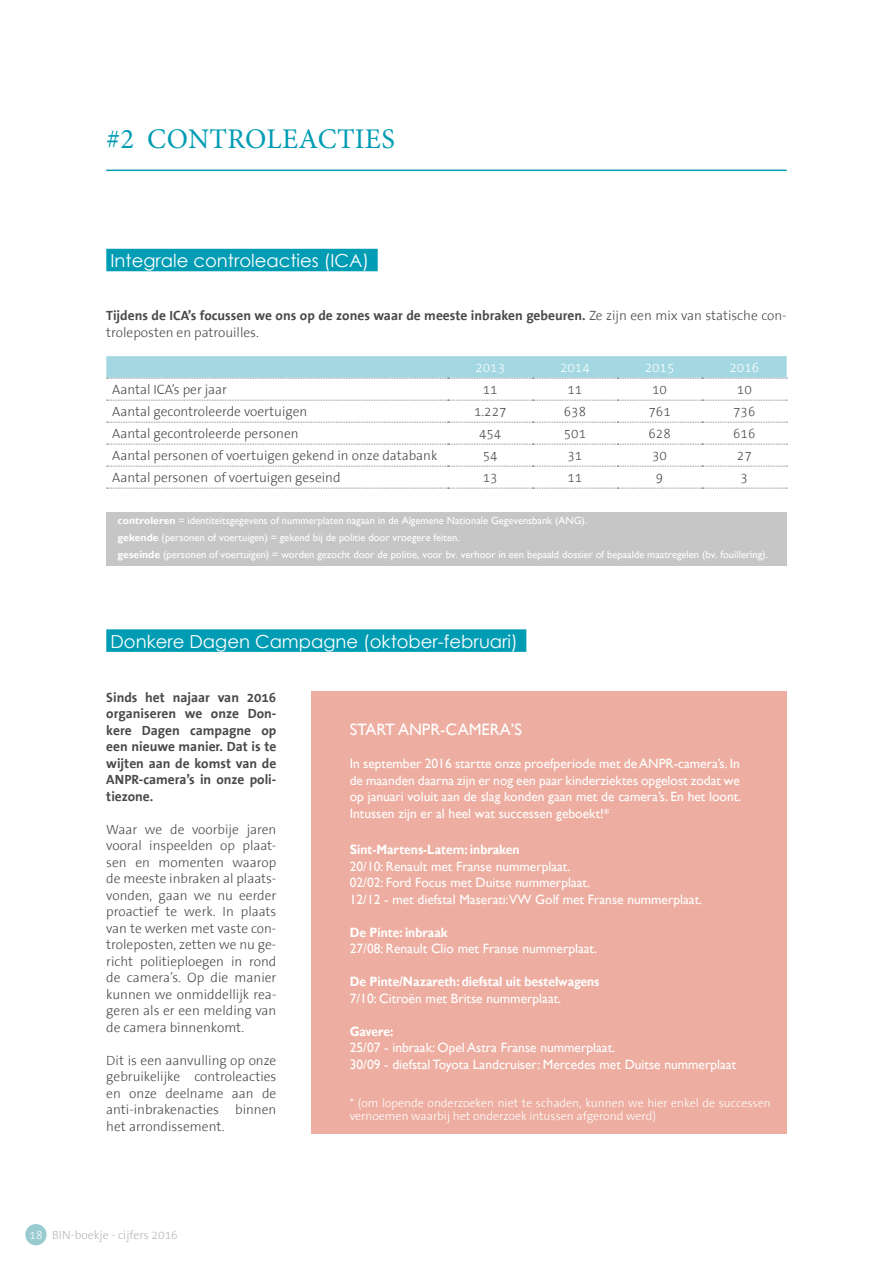
<style>
.page{position:relative;width:893px;height:1263px;background:#fff}
.page>*{position:absolute;margin:0;border:0;box-sizing:border-box;transform-origin:0 0}
.t1{font:28.5px "Minion Pro";letter-spacing:.01em;color:#009cb4}
.t2{font:18px "Century Gothic";color:#fff}
.t3{font:16.5px "Gill Sans";color:#fff}
.t4{font:300 13.5px/16.5px "The Sans TTB3";color:#4a4a49;text-align:justify}
.t5{font:13.5px/16.5px "Gill Sans";color:#fff}
.t6{font:700 13.5px/16.5px "The Sans TTB7";color:#4a4a49;text-align:justify}
.t7{font:700 13.5px "Gill Sans";color:#fff;scale:.9 1}
.t8{font:300 13.5px "The Sans TTB3";color:#fff}
.t9{font:300 12px/13.5px "The Sans TTB3";color:#fff}
.t10{font:300 12px "The Sans TTB3";color:#b8b7b7}
.t11{font:10.5px/16.8px "Gill Sans";color:#fff}
.s1{font-family:"The Sans TTB3";font-weight:300}
.s2{font-weight:700}
.s3{color:#fff}
</style>
<div class="page">
<div style="left:25px;top:1224px;width:22px;height:21px;background:#98cbd0;border-radius:50%"></div>
<hr style="left:106px;top:170px;width:681px;height:1px;background:#009cb4">
<div style="left:106px;top:249px;width:272px;height:22px;background:#009cb4"></div>
<div style="left:106px;top:629px;width:420px;height:23px;background:#009cb4"></div>
<svg style="left:106px;top:356px;width:681px;height:23px;background:#a6d7e2"></svg>
<svg style="left:107px;top:400px;width:680px;height:1px"></svg>
<svg style="left:107px;top:422px;width:680px;height:1px"></svg>
<svg style="left:107px;top:444px;width:680px;height:1px"></svg>
<svg style="left:107px;top:466px;width:680px;height:1px"></svg>
<svg style="left:107px;top:488px;width:680px;height:1px"></svg>
<div style="left:106px;top:512px;width:681px;height:54px;background:#c6c6c6"></div>
<div style="left:311px;top:692px;width:476px;height:442px;background:#edaea1"></div>
<h1 class="t1" style="left:106px;top:120px;width:290px">#2 CONTROLEACTIES</h1>
<h2 class="t2" style="left:111px;top:248px;width:260px">Integrale controleacties (ICA)</h2>
<p class="t6" style="left:106px;top:308px;width:682px">Tijdens de ICA’s focussen we ons op de zones waar de meeste inbraken gebeuren. <span class="s1">Ze zijn een mix van statische con-</span></p>
<p class="t4" style="left:106px;top:325px;width:154px">troleposten en patrouilles.</p>
<p class="t8" style="left:475px;top:361px;width:31px">2013</p>
<p class="t8" style="left:560px;top:361px;width:31px">2014</p>
<p class="t8" style="left:645px;top:361px;width:31px">2015</p>
<p class="t8" style="left:729px;top:361px;width:31px">2016</p>
<p class="t4" style="left:112px;top:382px;width:116px">Aantal ICA’s per jaar</p>
<p class="t4" style="left:483px;top:382px;width:16px">11</p>
<p class="t4" style="left:567px;top:382px;width:16px">11</p>
<p class="t4" style="left:652px;top:382px;width:16px">10</p>
<p class="t4" style="left:737px;top:382px;width:16px">10</p>
<p class="t4" style="left:112px;top:404px;width:196px">Aantal gecontroleerde voertuigen</p>
<p class="t4" style="left:474px;top:404px;width:34px">1.227</p>
<p class="t4" style="left:564px;top:404px;width:24px">638</p>
<p class="t4" style="left:648px;top:404px;width:24px">761</p>
<p class="t4" style="left:733px;top:404px;width:24px">736</p>
<p class="t4" style="left:112px;top:426px;width:188px">Aantal gecontroleerde personen</p>
<p class="t4" style="left:479px;top:426px;width:24px">454</p>
<p class="t4" style="left:564px;top:426px;width:24px">501</p>
<p class="t4" style="left:648px;top:426px;width:24px">628</p>
<p class="t4" style="left:733px;top:426px;width:24px">616</p>
<p class="t4" style="left:112px;top:448px;width:327px">Aantal personen of voertuigen gekend in onze databank</p>
<p class="t4" style="left:483px;top:448px;width:16px">54</p>
<p class="t4" style="left:567px;top:448px;width:16px">31</p>
<p class="t4" style="left:652px;top:448px;width:16px">30</p>
<p class="t4" style="left:737px;top:448px;width:16px">27</p>
<p class="t4" style="left:112px;top:470px;width:230px">Aantal personen of voertuigen geseind</p>
<p class="t4" style="left:483px;top:470px;width:16px">13</p>
<p class="t4" style="left:567px;top:470px;width:16px">11</p>
<p class="t4" style="left:656px;top:470px;width:9px">9</p>
<p class="t4" style="left:741px;top:470px;width:9px">3</p>
<p class="t11" style="left:118px;top:512px;width:652px"><span class="s2">controleren</span> = identiteitsgegevens of nummerplaten nagaan in de Algemene Nationale Gegevensbank (ANG).<br><span class="s2">gekende</span> (personen of voertuigen) = gekend bij de politie door vroegere feiten.<br><span class="s2">geseinde</span> (personen of voertuigen) = worden gezocht door de politie, voor bv. verhoor in een bepaald dossier of bepaalde maatregelen (bv. fouillering).</p>
<h2 class="t2" style="left:111px;top:628px;width:409px">Donkere Dagen Campagne (oktober-februari)</h2>
<p class="t6" style="left:106px;top:689px;width:172px">Sinds het najaar van 2016 organiseren we onze Don&shy;kere Dagen campagne op een nieuwe manier. Dat is te wijten aan de komst van de ANPR-camera’s in onze poli&shy;tiezone.</p>
<p class="t4" style="left:106px;top:821px;width:172px">Waar we de voorbije jaren vooral inspeelden op plaat&shy;sen en momenten waarop de meeste inbraken al plaats&shy;vonden, gaan we nu eerder proactief te werk. In plaats van te werken met vaste con&shy;troleposten, zetten we nu ge&shy;richt politieploegen in rond de camera’s. Op die manier kunnen we onmiddellijk rea&shy;geren als er een melding van de camera binnenkomt.</p>
<p class="t4" style="left:106px;top:1052px;width:172px">Dit is een aanvulling op onze gebruikelijke controleacties en onze deelname aan de anti-inbrakenacties binnen het arrondissement.</p>
<p class="t10" style="left:30px;top:1229px;width:150px"><span class="s3">18</span> BIN-boekje - cijfers 2016</p>
<p class="t3" style="left:350px;top:720px;width:173px">Start ANPR-camera’s</p>
<p class="t5" style="left:350px;top:755px;width:393px;text-align:justify">In september 2016 startte onze proefperiode met de ANPR-camera’s. In de maanden daarna zijn er nog een paar kinderziektes opgelost zodat we op januari voluit aan de slag konden gaan met de camera’s. En het loont.<br>Intussen zijn er al heel wat successen geboekt!*</p>
<p class="t7" style="left:350px;top:841px;width:190px">Sint-Martens-Latem: inbraken</p>
<p class="t5" style="left:350px;top:858px;width:354px">20/10: Renault met Franse nummerplaat.<br>02/02: Ford Focus met Duitse nummerplaat.<br>12/12 - met diefstal Maserati:VW Golf met Franse nummerplaat.</p>
<p class="t7" style="left:350px;top:924px;width:110px">De Pinte: inbraak</p>
<p class="t5" style="left:350px;top:941px;width:249px">27/08: Renault Clio met Franse nummerplaat.</p>
<p class="t7" style="left:350px;top:973px;width:279px">De Pinte/Nazareth: diefstal uit bestelwagens</p>
<p class="t5" style="left:350px;top:990px;width:213px">7/10: Citroën met Britse nummerplaat.</p>
<p class="t7" style="left:350px;top:1023px;width:50px">Gavere:</p>
<p class="t5" style="left:350px;top:1040px;width:388px">25/07 - inbraak: Opel Astra Franse nummerplaat.<br>30/09 - diefstal Toyota Landcruiser: Mercedes met Duitse nummerplaat</p>
<p class="t9" style="left:350px;top:1096px;width:422px">* (om lopende onderzoeken niet te schaden, kunnen we hier enkel de successen vernoemen waarbij het onderzoek intussen afgerond werd)</p>
</div>
